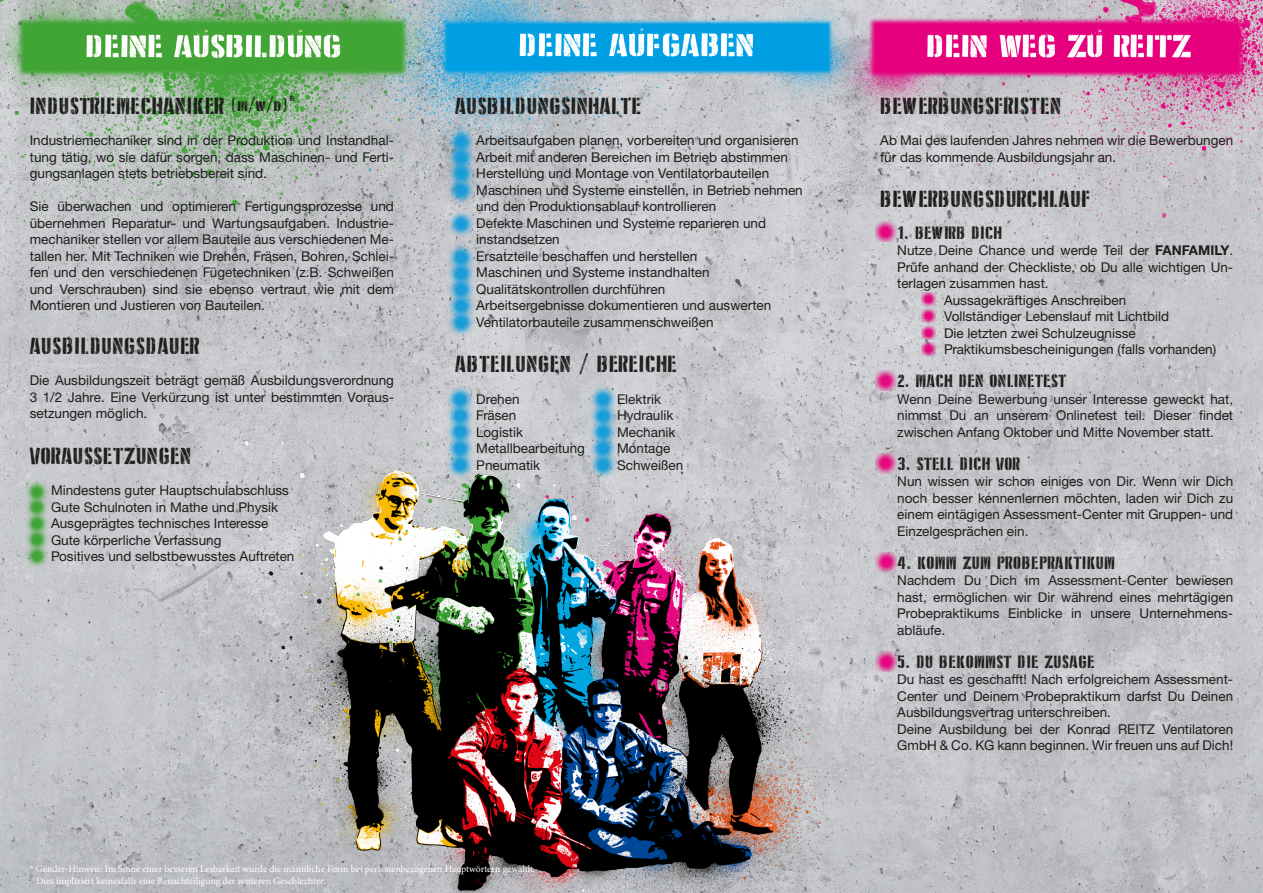
<style>
.page{position:relative;width:1263px;height:893px;background:#fff}
.page>*{position:absolute;margin:0;border:0;box-sizing:border-box;transform-origin:0 0}
.t1{font:25.5px "D Day Stencil";letter-spacing:.03em;color:#1d1d1b}
.t2{font:19.5px "D Day Stencil";letter-spacing:.03em;color:#1d1d1b}
.t3{font:13.5px/16.5px "Helvetica Neue LTW1 G";color:#1d1d1b;text-align:justify}
.t4{font:9.75px "Minion Pro";color:#fff}
.s1{font-size:19.5px}
.s2{font-weight:700}
</style>
<div class="page">
<img style="left:0;top:222px;width:1263px;height:671px">
<img style="left:120px;top:433px;width:780px;height:460px">
<img style="left:297px;top:0;width:467px;height:227px">
<img style="left:23px;top:478px;width:29px;height:16px">
<img style="left:23px;top:494px;width:29px;height:16px">
<img style="left:23px;top:510px;width:29px;height:16px">
<img style="left:23px;top:526px;width:29px;height:16px">
<img style="left:23px;top:542px;width:29px;height:28px">
<img style="left:875px;top:232px;width:21px;height:10px">
<img style="left:875px;top:371px;width:21px;height:19px">
<img style="left:875px;top:453px;width:21px;height:20px">
<img style="left:876px;top:552px;width:20px;height:20px">
<img style="left:876px;top:652px;width:20px;height:20px">
<img style="left:921px;top:293px;width:14px;height:13px">
<img style="left:921px;top:309px;width:14px;height:14px">
<img style="left:921px;top:326px;width:14px;height:13px">
<img style="left:921px;top:342px;width:14px;height:14px">
<img style="left:445px;top:384px;width:32px;height:98px">
<img style="left:445px;top:400px;width:32px;height:65px">
<img style="left:588px;top:384px;width:31px;height:98px">
<img style="left:587px;top:400px;width:32px;height:65px">
<img style="left:0;top:0;width:425px;height:222px">
<img style="left:764px;top:0;width:499px;height:232px">
<img style="left:445px;top:191px;width:32px;height:148px">
<img style="left:445px;top:258px;width:32px;height:65px">
<img style="left:445px;top:126px;width:32px;height:65px">
<p class="t1" style="left:30px;top:92px;width:268px">INDUSTRIEMECHANIKER <span class="s1">(m/w/d)*</span></p>
<p class="t3" style="left:30px;top:132px;width:366px">Industriemechaniker sind in der Produktion und Instandhal&shy;tung tätig, wo sie dafür sorgen, dass Maschinen- und Ferti&shy;gungsanlagen stets betriebsbereit sind.</p>
<p class="t3" style="left:30px;top:198px;width:366px">Sie überwachen und optimieren Fertigungsprozesse und übernehmen Reparatur- und Wartungsaufgaben. Industrie&shy;mechaniker stellen vor allem Bauteile aus verschiedenen Me&shy;tallen her. Mit Techniken wie Drehen, Fräsen, Bohren, Schlei&shy;fen und den verschiedenen Fügetechniken (z.B. Schweißen und Verschrauben) sind sie ebenso vertraut wie mit dem Montieren und Justieren von Bauteilen.</p>
<p class="t1" style="left:30px;top:332px;width:171px">AUSBILDUNGSDAUER</p>
<p class="t3" style="left:30px;top:372px;width:366px">Die Ausbildungszeit beträgt gemäß Ausbildungsverordnung 3 1/2 Jahre. Eine Verkürzung ist unter bestimmten Voraus&shy;setzungen möglich.</p>
<p class="t1" style="left:30px;top:442px;width:163px">VORAUSSETZUNGEN</p>
<p class="t3" style="left:51px;top:482px;width:239px">Mindestens guter Hauptschulabschluss</p>
<p class="t3" style="left:51px;top:498px;width:229px">Gute Schulnoten in Mathe und Physik</p>
<p class="t3" style="left:51px;top:515px;width:219px">Ausgeprägtes technisches Interesse</p>
<p class="t3" style="left:51px;top:531px;width:172px">Gute körperliche Verfassung</p>
<p class="t3" style="left:51px;top:548px;width:245px">Positives und selbstbewusstes Auftreten</p>
<p class="t1" style="left:455px;top:92px;width:188px">AUSBILDUNGSINHALTE</p>
<p class="t3" style="left:476px;top:132px;width:324px">Arbeitsaufgaben planen, vorbereiten und organisieren</p>
<p class="t3" style="left:476px;top:148px;width:313px">Arbeit mit anderen Bereichen im Betrieb abstimmen</p>
<p class="t3" style="left:476px;top:165px;width:294px">Herstellung und Montage von Ventilatorbauteilen</p>
<p class="t3" style="left:476px;top:181px;width:328px">Maschinen und Systeme einstellen, in Betrieb nehmen und den Produktionsablauf kontrollieren</p>
<p class="t3" style="left:476px;top:214px;width:291px">Defekte Maschinen und Systeme reparieren und</p>
<p class="t3" style="left:476px;top:231px;width:85px">instandsetzen</p>
<p class="t3" style="left:476px;top:247px;width:222px">Ersatzteile beschaffen und herstellen</p>
<p class="t3" style="left:476px;top:264px;width:235px">Maschinen und Systeme instandhalten</p>
<p class="t3" style="left:476px;top:280px;width:190px">Qualitätskontrollen durchführen</p>
<p class="t3" style="left:476px;top:297px;width:296px">Arbeitsergebnisse dokumentieren und auswerten</p>
<p class="t3" style="left:476px;top:313px;width:239px">Ventilatorbauteile zusammenschweißen</p>
<p class="t1" style="left:455px;top:350px;width:223px">ABTEILUNGEN / BEREICHE</p>
<p class="t3" style="left:476px;top:390px;width:45px">Drehen</p>
<p class="t3" style="left:617px;top:390px;width:46px">Elektrik</p>
<p class="t3" style="left:476px;top:407px;width:42px">Fräsen</p>
<p class="t3" style="left:617px;top:407px;width:58px">Hydraulik</p>
<p class="t3" style="left:476px;top:423px;width:48px">Logistik</p>
<p class="t3" style="left:617px;top:423px;width:60px">Mechanik</p>
<p class="t3" style="left:476px;top:440px;width:110px">Metallbearbeitung</p>
<p class="t3" style="left:617px;top:440px;width:55px">Montage</p>
<p class="t3" style="left:476px;top:456px;width:66px">Pneumatik</p>
<p class="t3" style="left:617px;top:456px;width:68px">Schweißen</p>
<p class="t4" style="left:30px;top:863px;width:507px">* Gender-Hinweis: Im Sinne einer besseren Lesbarkeit wurde die männliche Form bei personenbezogenen Hauptwörtern gewählt.</p>
<p class="t4" style="left:36px;top:874px;width:291px">Dies impliziert keinesfalls eine Benachteiligung der weiteren Geschlechter.</p>
<p class="t1" style="left:880px;top:92px;width:182px">BEWERBUNGSFRISTEN</p>
<p class="t3" style="left:880px;top:132px;width:354px">Ab Mai des laufenden Jahres nehmen wir die Bewerbungen für das kommende Ausbildungsjahr an.</p>
<p class="t1" style="left:880px;top:185px;width:212px">BEWERBUNGSDURCHLAUF</p>
<p class="t2" style="left:897px;top:222px;width:106px">1. BEWIRB DICH</p>
<p class="t3" style="left:897px;top:242px;width:337px">Nutze Deine Chance und werde Teil der <span class="s2">FANFAMILY</span>.</p>
<p class="t3" style="left:897px;top:258px;width:337px">Prüfe anhand der Checkliste, ob Du alle wichtigen Un-</p>
<p class="t3" style="left:897px;top:275px;width:153px">terlagen zusammen hast.</p>
<p class="t3" style="left:944px;top:291px;width:184px">Aussagekräftiges Anschreiben</p>
<p class="t3" style="left:944px;top:308px;width:226px">Vollständiger Lebenslauf mit Lichtbild</p>
<p class="t3" style="left:944px;top:324px;width:193px">Die letzten zwei Schulzeugnisse</p>
<p class="t3" style="left:944px;top:341px;width:274px">Praktikumsbescheinigungen (falls vorhanden)</p>
<p class="t2" style="left:897px;top:370px;width:171px">2. MACH DEN ONLINETEST</p>
<p class="t3" style="left:897px;top:390px;width:337px">Wenn Deine Bewerbung unser Interesse geweckt hat,</p>
<p class="t3" style="left:897px;top:407px;width:337px">nimmst Du an unserem Onlinetest teil. Dieser findet</p>
<p class="t3" style="left:897px;top:423px;width:318px">zwischen Anfang Oktober und Mitte November statt.</p>
<p class="t2" style="left:897px;top:453px;width:124px">3. STELL DICH VOR</p>
<p class="t3" style="left:897px;top:473px;width:337px">Nun wissen wir schon einiges von Dir. Wenn wir Dich</p>
<p class="t3" style="left:897px;top:489px;width:337px">noch besser kennenlernen möchten, laden wir Dich zu</p>
<p class="t3" style="left:897px;top:506px;width:337px">einem eintägigen Assessment-Center mit Gruppen- und</p>
<p class="t3" style="left:897px;top:522px;width:133px">Einzelgesprächen ein.</p>
<p class="t2" style="left:897px;top:552px;width:219px">4. KOMM ZUM PROBEPRAKTIKUM</p>
<p class="t3" style="left:897px;top:572px;width:337px">Nachdem Du Dich im Assessment-Center bewiesen</p>
<p class="t3" style="left:897px;top:588px;width:337px">hast, ermöglichen wir Dir während eines mehrtägigen</p>
<p class="t3" style="left:897px;top:605px;width:337px">Probepraktikums Einblicke in unsere Unternehmens-</p>
<p class="t3" style="left:897px;top:621px;width:50px">abläufe.</p>
<p class="t2" style="left:897px;top:651px;width:199px">5. DU BEKOMMST DIE ZUSAGE</p>
<p class="t3" style="left:897px;top:671px;width:337px">Du hast es geschafft! Nach erfolgreichem Assessment-</p>
<p class="t3" style="left:897px;top:687px;width:337px">Center und Deinem Probepraktikum darfst Du Deinen</p>
<p class="t3" style="left:897px;top:704px;width:215px">Ausbildungsvertrag unterschreiben.</p>
<p class="t3" style="left:897px;top:720px;width:337px">Deine Ausbildung bei der Konrad REITZ Ventilatoren</p>
<p class="t3" style="left:897px;top:737px;width:337px">GmbH &amp; Co. KG kann beginnen. Wir freuen uns auf Dich!</p>
</div>
